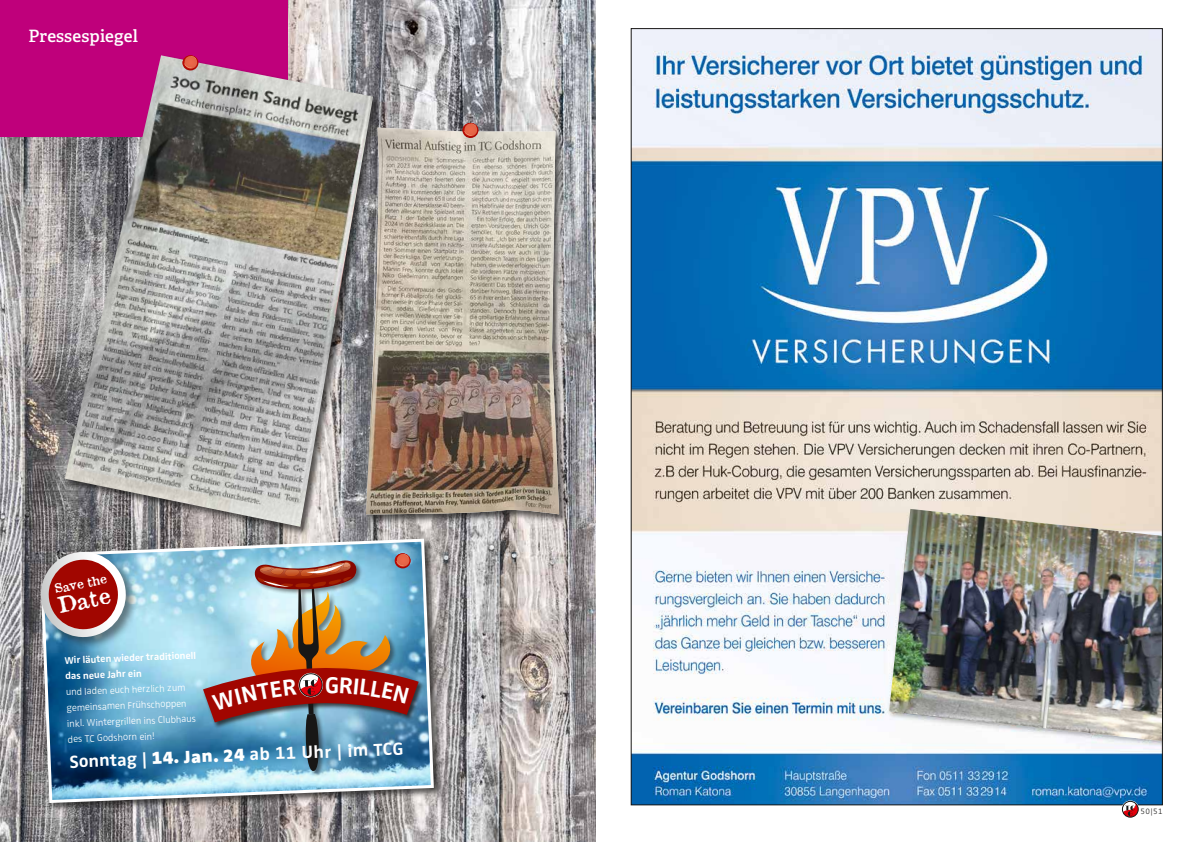
<style>
.page{position:relative;width:1191px;height:842px;background:#fff}
.page>*{position:absolute;margin:0;border:0;box-sizing:border-box;transform-origin:0 0}
.t1{font:21.3px "Attic Antique";color:#fff}
.t2{font:700 18px "Zwo OT";color:#fff}
.t3{font:600 17px "Adelle";letter-spacing:.005em;color:#fff}
.t4{font:12.3px "Attic Antique";color:#fff}
.t5{font:300 10.1px/15.8px "Zwo OT";color:#fff}
.t6{font:700 10.1px/15.9px "Zwo OT";color:#fff}
.t7{font:300 8px "Zwo OT";color:#181716}
.s1{font-weight:900}
</style>
<div class="page">
<img style="left:0;top:0;width:595px;height:842px">
<img style="left:633px;top:30px;width:527px;height:773px">
<img style="left:889px;top:509px;width:272px;height:232px">
<svg style="left:1121px;top:800px;width:18px;height:18px"></svg>
<svg style="left:1122px;top:801px;width:16px;height:16px"></svg>
<div style="left:0;top:0;width:287px;height:136px;background:#bf007b"></div>
<div style="left:39px;top:537px;width:404px;height:275px;background:#181716;opacity:.7"></div>
<svg style="left:40px;top:537px;width:395px;height:267px;background:#78a2ba"></svg>
<div style="left:39px;top:550px;width:99px;height:99px;background:#181716;opacity:.5"></div>
<img style="left:41px;top:552px;width:85px;height:89px">
<div style="left:250px;top:560px;width:147px;height:217px;background:#181716;opacity:.5"></div>
<div style="left:64px;top:54px;width:318px;height:482px;background:#181716;opacity:.7"></div>
<img style="left:65px;top:55px;width:308px;height:472px">
<svg style="left:182px;top:55px;width:16px;height:15px"></svg>
<div style="left:365px;top:126px;width:203px;height:398px;background:#181716;opacity:.7"></div>
<img style="left:366px;top:128px;width:193px;height:386px">
<svg style="left:462px;top:123px;width:16px;height:14px"></svg>
<img style="left:174px;top:553px;width:274px;height:218px">
<h3 class="t3" style="left:28px;top:25px;width:111px">Pressespiegel</h3>
<p class="t4" style="left:53px;top:579px;width:54px;rotate:-12deg">Save the</p>
<h1 class="t1" style="left:55px;top:588px;width:54px;rotate:-12deg">Date</h1>
<p class="t6" style="left:64px;top:652px;width:133px;rotate:-2deg">Wir läuten wieder traditionell das neue Jahr ein</p>
<p class="t5" style="left:66px;top:684px;width:131px;rotate:-2deg">und laden euch herzlich zum gemeinsamen Frühschoppen inkl. Wintergrillen ins Clubhaus des TC Godshorn ein!</p>
<h2 class="t2" style="left:69px;top:750px;width:336px;rotate:-2deg">Sonntag | <span class="s1">14. Jan. 24</span> ab 11 Uhr | im TCG</h2>
<p class="t7" style="left:1140px;top:806px;width:24px">50|51</p>
</div>
